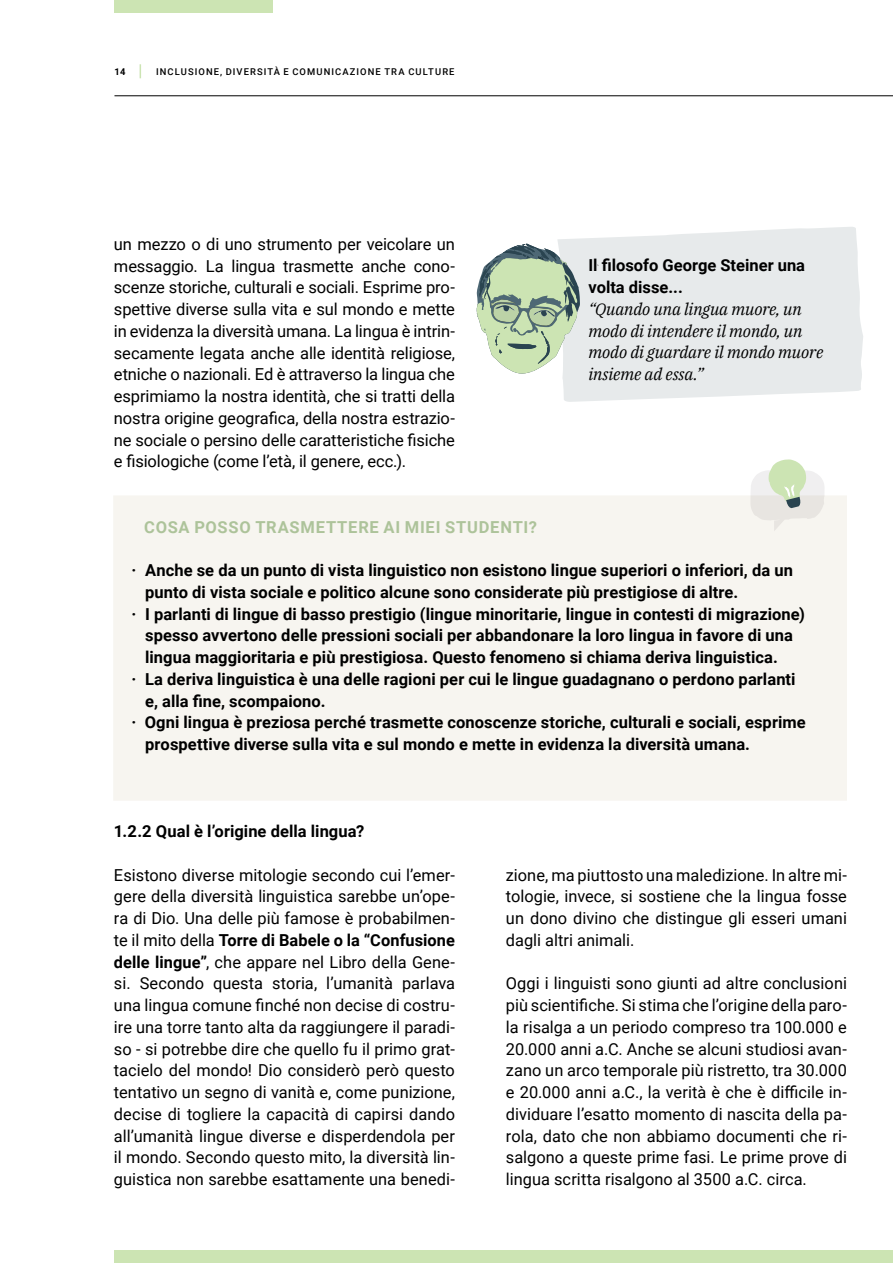
<style>
.page{position:relative;width:893px;height:1263px;background:#fff}
.page>*{position:absolute;margin:0;border:0;box-sizing:border-box;transform-origin:0 0}
.t1{font:16.5px/21.8px "Roboto";color:#000;text-align:justify}
.t2{font:700 16.5px/21.8px "Roboto";letter-spacing:.005em;color:#000}
.t3{font:italic 16.5px/21.8px "IBM Plex Serif";letter-spacing:-.01em;color:#000}
.t4{font:700 16.5px "Roboto";letter-spacing:.045em;color:#adc39a}
.t5{font:500 9.3px "Roboto";letter-spacing:.115em;color:#000}
.t6{font:700 9.3px "Roboto";color:#000}
.s1{font-weight:700}
</style>
<div class="page">
<svg style="left:140px;top:64px;width:1px;height:14px"></svg>
<div style="left:114px;top:0;width:159px;height:13px;background:#cce4b3"></div>
<hr style="left:114px;top:96px;width:779px;height:1px;background:#000">
<div style="left:114px;top:1250px;width:779px;height:13px;background:#cce4b3"></div>
<svg style="left:557px;top:227px;width:306px;height:175px;background:#e8ebec"></svg>
<div style="left:113px;top:495px;width:734px;height:306px;background:#f7f5f0"></div>
<svg style="left:476px;top:243px;width:104px;height:131px"></svg>
<svg style="left:750px;top:459px;width:74px;height:72px"></svg>
<p class="t6" style="left:114px;top:65px;width:12px">14</p>
<p class="t5" style="left:156px;top:65px;width:300px">INCLUSIONE, DIVERSITÀ E COMUNICAZIONE TRA CULTURE</p>
<p class="t1" style="left:114px;top:232px;width:342px">un mezzo o di uno strumento per veicolare un messaggio. La lingua trasmette anche cono&shy;scenze storiche, culturali e sociali. Esprime pro&shy;spettive diverse sulla vita e sul mondo e mette in evidenza la diversità umana. La lingua è intrin&shy;secamente legata anche alle identità religiose, etniche o nazionali. Ed è attraverso la lingua che esprimiamo la nostra identità, che si tratti della nostra origine geografica, della nostra estrazio&shy;ne sociale o persino delle caratteristiche fisiche e fisiologiche (come l’età, il genere, ecc.).</p>
<p class="t2" style="left:588px;top:254px;width:218px">Il filosofo George Steiner una volta disse...</p>
<p class="t3" style="left:588px;top:297px;width:236px">“Quando una lingua muore, un modo di intendere il mondo, un modo di guardare il mondo muore insieme ad essa.”</p>
<p class="t4" style="left:144px;top:515px;width:394px">COSA POSSO TRASMETTERE AI MIEI STUDENTI?</p>
<p class="t2" style="left:132px;top:559px;width:663px">· Anche se da un punto di vista linguistico non esistono lingue superiori o inferiori, da un</p>
<p class="t2" style="left:145px;top:580px;width:595px">punto di vista sociale e politico alcune sono considerate più prestigiose di altre.</p>
<p class="t2" style="left:132px;top:602px;width:675px">· I parlanti di lingue di basso prestigio (lingue minoritarie, lingue in contesti di migrazione)</p>
<p class="t2" style="left:145px;top:624px;width:649px">spesso avvertono delle pressioni sociali per abbandonare la loro lingua in favore di una</p>
<p class="t2" style="left:145px;top:646px;width:634px">lingua maggioritaria e più prestigiosa. Questo fenomeno si chiama deriva linguistica.</p>
<p class="t2" style="left:132px;top:667px;width:665px">· La deriva linguistica è una delle ragioni per cui le lingue guadagnano o perdono parlanti</p>
<p class="t2" style="left:145px;top:689px;width:182px">e, alla fine, scompaiono.</p>
<p class="t2" style="left:132px;top:711px;width:676px">· Ogni lingua è preziosa perché trasmette conoscenze storiche, culturali e sociali, esprime</p>
<p class="t2" style="left:145px;top:733px;width:606px">prospettive diverse sulla vita e sul mondo e mette in evidenza la diversità umana.</p>
<p class="t2" style="left:114px;top:820px;width:252px">1.2.2 Qual è l’origine della lingua?</p>
<p class="t1" style="left:114px;top:863px;width:343px">Esistono diverse mitologie secondo cui l’emer&shy;gere della diversità linguistica sarebbe un’ope&shy;ra di Dio. Una delle più famose è probabilmen&shy;te il mito della <span class="s1">Torre di Babele o la “Confusione delle lingue”</span>, che appare nel Libro della Gene&shy;si. Secondo questa storia, l’umanità parlava una lingua comune finché non decise di costru&shy;ire una torre tanto alta da raggiungere il paradi&shy;so - si potrebbe dire che quello fu il primo grat&shy;tacielo del mondo! Dio considerò però questo tentativo un segno di vanità e, come punizione, decise di togliere la capacità di capirsi dando all’umanità lingue diverse e disperdendola per il mondo. Secondo questo mito, la diversità lin&shy;guistica non sarebbe esattamente una benedi-</p>
<p class="t1" style="left:506px;top:863px;width:343px">zione, ma piuttosto una maledizione. In altre mi&shy;tologie, invece, si sostiene che la lingua fosse un dono divino che distingue gli esseri umani dagli altri animali.</p>
<p class="t1" style="left:506px;top:972px;width:343px">Oggi i linguisti sono giunti ad altre conclusioni più scientifiche. Si stima che l’origine della paro&shy;la risalga a un periodo compreso tra 100.000 e 20.000 anni a.C. Anche se alcuni studiosi avan&shy;zano un arco temporale più ristretto, tra 30.000 e 20.000 anni a.C., la verità è che è difficile in&shy;dividuare l’esatto momento di nascita della pa&shy;rola, dato che non abbiamo documenti che ri&shy;salgono a queste prime fasi. Le prime prove di lingua scritta risalgono al 3500 a.C. circa.</p>
</div>
